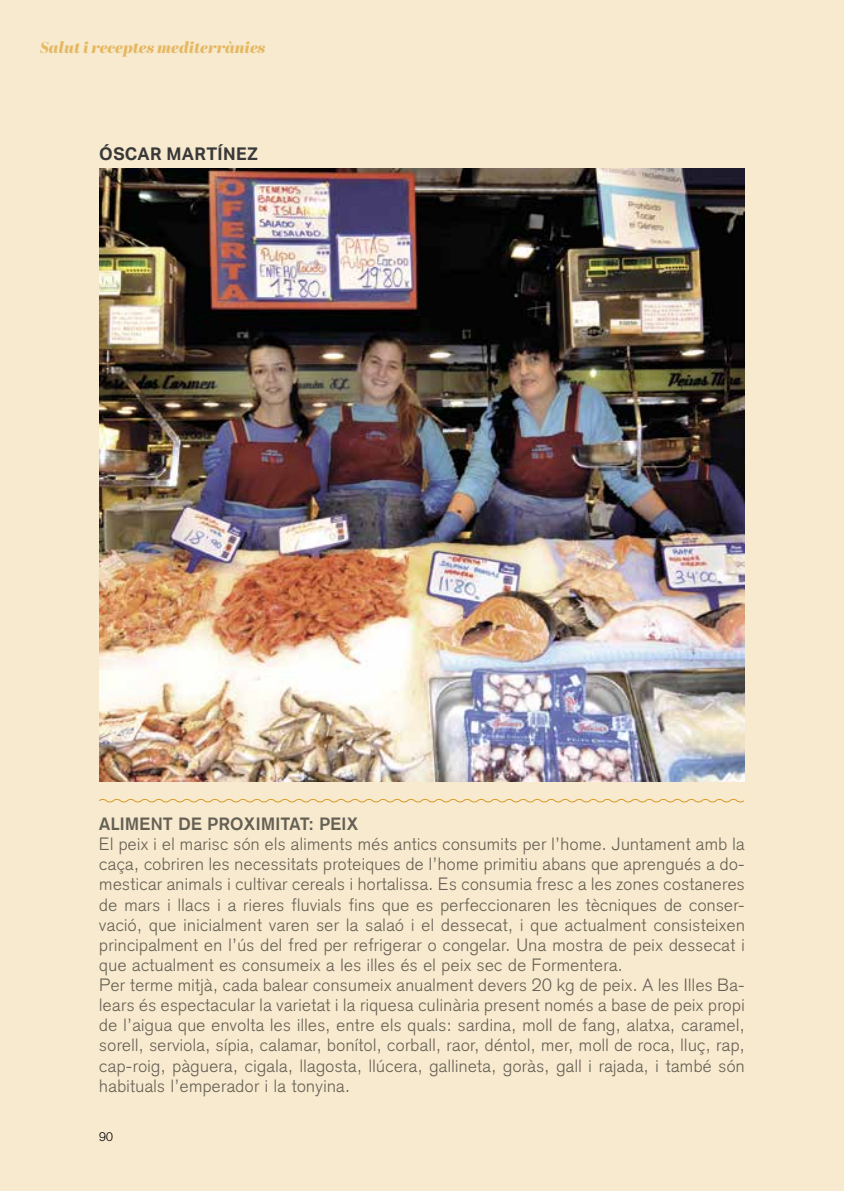
<style>
.page{position:relative;width:844px;height:1191px;background:#fff}
.page>*{position:absolute;margin:0;border:0;box-sizing:border-box;transform-origin:0 0}
.t1{font:300 17.5px/20.1px "Akzidenz Grotesk";letter-spacing:.025em;color:#656054}
.t2{font:700 17.5px "Akzidenz Grotesk";letter-spacing:.025em;color:#656054}
.t3{font:700 17.5px "Aktiv Grotesk";letter-spacing:.025em;color:#393939}
.t4{font:italic 15.75px "Abril Fatface";color:#e5b862}
.t5{font:300 12.25px "Akzidenz Grotesk";color:#000}
</style>
<div class="page">
<div style="left:0;top:0;width:843px;height:1191px;background:#f8eacf"></div>
<img style="left:99px;top:168px;width:645px;height:613px">
<svg style="left:99px;top:799px;width:645px;height:4px"></svg>
<p class="t4" style="left:40px;top:36px;width:227px">Salut i receptes mediterrànies</p>
<p class="t3" style="left:99px;top:141px;width:160px">ÓSCAR MARTÍNEZ</p>
<p class="t2" style="left:99px;top:813px;width:260px">ALIMENT DE PROXIMITAT: PEIX</p>
<p class="t1" style="left:99px;top:834px;width:646px">El peix i el marisc són els aliments més antics consumits per l’home. Juntament amb la caça, cobriren les necessitats proteiques de l’home primitiu abans que aprengués a do&shy;mesticar animals i cultivar cereals i hortalissa. Es consumia fresc a les zones costaneres de mars i llacs i a rieres fluvials fins que es perfeccionaren les tècniques de conser&shy;vació, que inicialment varen ser la salaó i el dessecat, i que actualment consisteixen principalment en l’ús del fred per refrigerar o congelar. Una mostra de peix dessecat i que actualment es consumeix a les illes és el peix sec de Formentera.<br>Per terme mitjà, cada balear consumeix anualment devers 20 kg de peix. A les Illes Ba&shy;lears és espectacular la varietat i la riquesa culinària present només a base de peix propi de l’aigua que envolta les illes, entre els quals: sardina, moll de fang, alatxa, caramel, sorell, serviola, sípia, calamar, bonítol, corball, raor, déntol, mer, moll de roca, lluç, rap, cap-roig, pàguera, cigala, llagosta, llúcera, gallineta, goràs, gall i rajada, i també són habituals l’emperador i la tonyina.</p>
<p class="t5" style="left:99px;top:1130px;width:15px">90</p>
</div>
